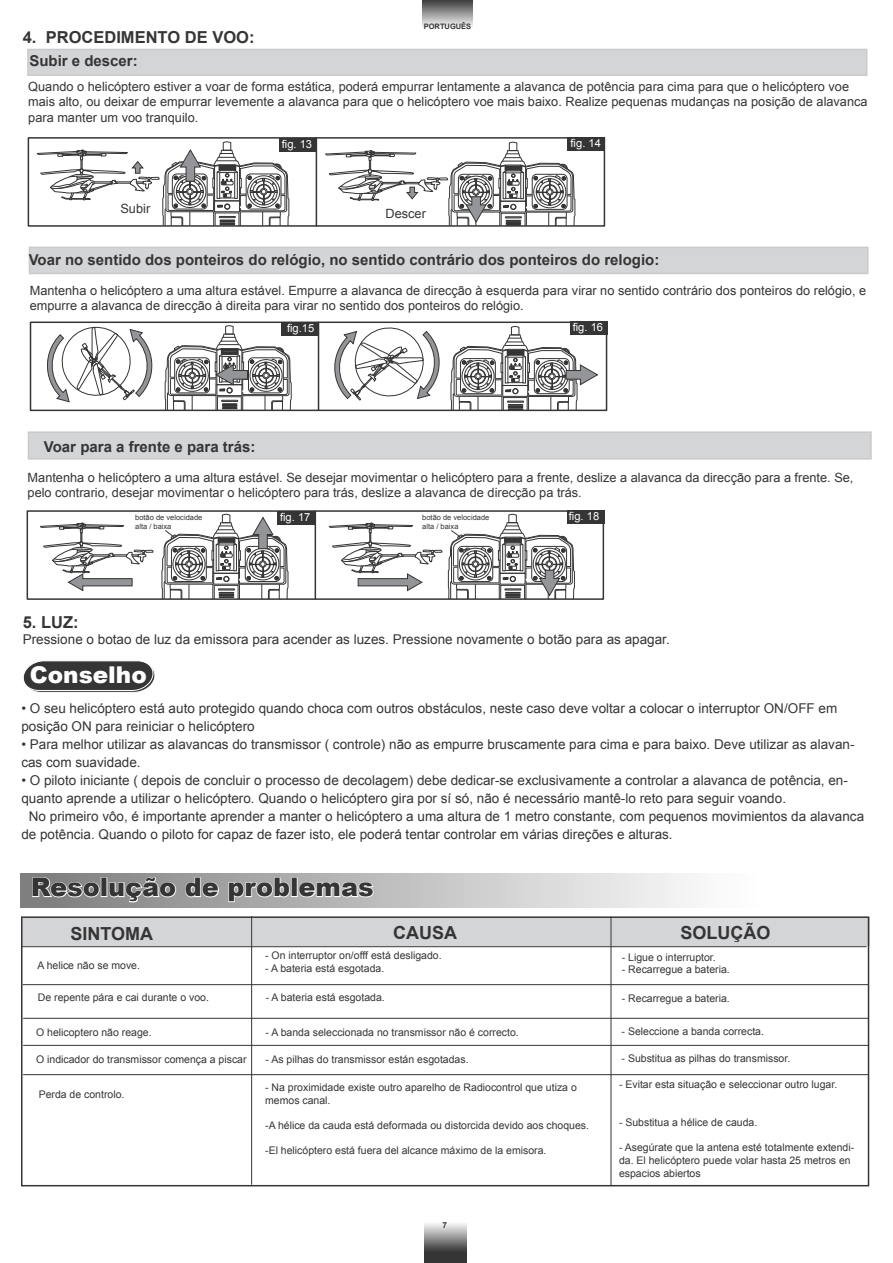
<style>
.page{position:relative;width:893px;height:1263px;background:#fff}
.page>*{position:absolute;margin:0;border:0;box-sizing:border-box;transform-origin:0 0}
.t1{font:900 25.5px "Arial";color:#363536}
.t2{font:900 23.1px "Arial";color:#fff}
.t3{font:700 18px "Arial";color:#363536}
.t4{font:700 16.5px "Arial";color:#363536}
.t5{font:700 15px "Arial";color:#363536}
.t6{font:13.5px/18px "Arial";color:#363536}
.t7{font:12.75px/15.3px "Arial";color:#363536}
.t8{font:11.1px "Arial";color:#fff}
.t9{font:10.5px/12.6px "Arial";color:#363536}
.t10{font:700 8.25px "Arial";color:#363536}
.t11{font:7.5px/9px "Arial";color:#363536}
.t12{font:700 7.5px "Arial";color:#363536}
</style>
<div class="page">
<svg style="left:424px;top:1223px;width:43px;height:40px;background:#7b7b7b"></svg>
<svg style="left:422px;top:0;width:51px;height:27px"></svg>
<div style="left:21px;top:874px;width:829px;height:34px;background:linear-gradient(to right,#7e7e7e,#fff)"></div>
<svg style="left:31px;top:876px;width:69px;height:22px"></svg>
<div style="left:101px;top:877px;width:6px;height:20px;border:2px solid #fff"></div>
<svg style="left:108px;top:876px;width:69px;height:27px"></svg>
<svg style="left:184px;top:876px;width:36px;height:22px"></svg>
<svg style="left:227px;top:876px;width:64px;height:27px;background:#bcbcbc"></svg>
<div style="left:291px;top:877px;width:7px;height:20px;border:2px solid #fff"></div>
<svg style="left:298px;top:881px;width:77px;height:17px"></svg>
<svg style="left:23px;top:660px;width:132px;height:33px;background:#585858"></svg>
<div style="left:28px;top:49px;width:839px;height:26px;background:#d4d5d7"></div>
<div style="left:27px;top:49px;width:840px;height:27px;border:2px solid #c9cacc"></div>
<div style="left:29px;top:247px;width:839px;height:26px;background:#d4d5d7"></div>
<div style="left:29px;top:247px;width:839px;height:27px;border:2px solid #c9cacc"></div>
<div style="left:29px;top:432px;width:842px;height:27px;background:#d4d5d7"></div>
<div style="left:28px;top:431px;width:844px;height:29px;border:2px solid #c9cacc"></div>
<div style="left:30px;top:322px;width:577px;height:89px;border:2px solid #363536"></div>
<hr style="left:318px;top:322px;width:1px;height:88px;background:#363536">
<div style="left:281px;top:322px;width:38px;height:14px;background:#363536"></div>
<div style="left:570px;top:322px;width:37px;height:13px;background:#363536"></div>
<svg style="left:43px;top:323px;width:113px;height:80px"></svg>
<svg style="left:331px;top:324px;width:112px;height:77px"></svg>
<svg style="left:165px;top:324px;width:127px;height:86px"></svg>
<svg style="left:451px;top:326px;width:148px;height:85px"></svg>
<div style="left:27px;top:510px;width:577px;height:90px;border:2px solid #363536"></div>
<hr style="left:315px;top:511px;width:1px;height:88px;background:#363536">
<div style="left:277px;top:511px;width:38px;height:13px;background:#363536"></div>
<div style="left:567px;top:510px;width:37px;height:14px;background:#363536"></div>
<svg style="left:329px;top:523px;width:113px;height:69px"></svg>
<svg style="left:40px;top:523px;width:113px;height:69px"></svg>
<svg style="left:162px;top:513px;width:126px;height:86px"></svg>
<svg style="left:448px;top:513px;width:127px;height:86px"></svg>
<div style="left:28px;top:137px;width:577px;height:90px;border:2px solid #363536"></div>
<hr style="left:316px;top:138px;width:1px;height:88px;background:#363536">
<div style="left:279px;top:138px;width:37px;height:13px;background:#363536"></div>
<div style="left:568px;top:137px;width:37px;height:14px;background:#363536"></div>
<svg style="left:37px;top:141px;width:252px;height:85px"></svg>
<svg style="left:325px;top:141px;width:250px;height:85px"></svg>
<div style="left:21px;top:917px;width:849px;height:29px;background:#d4d5d7"></div>
<div style="left:21px;top:916px;width:848px;height:270px;border:2px solid #363536"></div>
<hr style="left:611px;top:916px;width:1px;height:270px;background:#363536">
<hr style="left:251px;top:916px;width:1px;height:268px;background:#363536">
<hr style="left:22px;top:946px;width:845px;height:1px;background:#363536">
<hr style="left:23px;top:984px;width:845px;height:1px;background:#363536">
<hr style="left:23px;top:1018px;width:845px;height:1px;background:#363536">
<hr style="left:23px;top:1074px;width:846px;height:1px;background:#363536">
<hr style="left:23px;top:1045px;width:845px;height:1px;background:#363536">
<p class="t4" style="left:23px;top:26px;width:233px">4. PROCEDIMENTO DE VOO:</p>
<p class="t5" style="left:29px;top:50px;width:110px">Subir e descer:</p>
<p class="t12" style="left:424px;top:22px;width:49px">PORTUGUÊS</p>
<p class="t7" style="left:28px;top:79px;width:841px">Quando o helicóptero estiver a voar de forma estática, poderá empurrar lentamente a alavanca de potência para cima para que o helicóptero voe mais alto, ou deixar de empurrar levemente a alavanca para que o helicóptero voe mais baixo. Realize pequenas mudanças na posição de alavanca para manter um voo tranquilo.</p>
<p class="t7" style="left:120px;top:201px;width:31px">Subir</p>
<p class="t8" style="left:282px;top:136px;width:32px">fig. 13</p>
<p class="t8" style="left:570px;top:136px;width:32px">fig. 14</p>
<p class="t7" style="left:386px;top:206px;width:42px">Descer</p>
<p class="t5" style="left:29px;top:250px;width:632px">Voar no sentido dos ponteiros do relógio, no sentido contrário dos ponteiros do relogio:</p>
<p class="t7" style="left:30px;top:283px;width:838px">Mantenha o helicóptero a uma altura estável. Empurre a alavanca de direcção à esquerda para virar no sentido contrário dos ponteiros do relógio, e empurre a alavanca de direcção à direita para virar no sentido dos ponteiros do relógio.</p>
<p class="t8" style="left:287px;top:321px;width:29px">fig.15</p>
<p class="t8" style="left:573px;top:320px;width:32px">fig. 16</p>
<p class="t5" style="left:44px;top:437px;width:213px">Voar para a frente e para trás:</p>
<p class="t7" style="left:28px;top:470px;width:827px">Mantenha o helicóptero a uma altura estável. Se desejar movimentar o helicóptero para a frente, deslize a alavanca da direcção para a frente. Se, pelo contrario, desejar movimentar o helicóptero para trás, deslize a alavanca de direcção pa trás.</p>
<p class="t8" style="left:280px;top:510px;width:32px">fig. 17</p>
<p class="t8" style="left:569px;top:509px;width:32px">fig. 18</p>
<p class="t11" style="left:135px;top:513px;width:69px">botão de velocidade alta / baixa</p>
<p class="t11" style="left:422px;top:513px;width:69px">botão de velocidade alta / baixa</p>
<p class="t4" style="left:23px;top:611px;width:57px">5. LUZ:</p>
<p class="t6" style="left:23px;top:630px;width:648px">Pressione o botao de luz da emissora para acender as luzes. Pressione novamente o botão para as apagar.</p>
<h2 class="t2" style="left:30px;top:658px;width:118px">Conselho</h2>
<p class="t6" style="left:21px;top:700px;width:817px">• O seu helicóptero está auto protegido quando choca com outros obstáculos, neste caso deve voltar a colocar o interruptor ON/OFF em posição ON para reiniciar o helicóptero</p>
<p class="t6" style="left:21px;top:736px;width:835px">• Para melhor utilizar as alavancas do transmissor ( controle) não as empurre bruscamente para cima e para baixo. Deve utilizar as alavan&shy;cas com suavidade.</p>
<p class="t6" style="left:21px;top:772px;width:828px">• O piloto iniciante ( depois de concluir o processo de decolagem) debe dedicar-se exclusivamente a controlar a alavanca de potência, en-</p>
<p class="t6" style="left:21px;top:790px;width:766px">quanto aprende a utilizar o helicóptero. Quando o helicóptero gira por sí só, não é necessário mantê-lo reto para seguir voando.</p>
<p class="t6" style="left:29px;top:808px;width:837px">No primeiro vôo, é importante aprender a manter o helicóptero a uma altura de 1 metro constante, com pequenos movimientos da alavanca</p>
<p class="t6" style="left:21px;top:826px;width:653px">de potência. Quando o piloto for capaz de fazer isto, ele poderá tentar controlar em várias direções e alturas.</p>
<h1 class="t1" style="left:31px;top:869px;width:344px">Resolução de problemas</h1>
<h3 class="t3" style="left:70px;top:922px;width:84px">SINTOMA</h3>
<h3 class="t3" style="left:393px;top:920px;width:65px">CAUSA</h3>
<h3 class="t3" style="left:681px;top:920px;width:92px">SOLUÇÃO</h3>
<p class="t9" style="left:37px;top:959px;width:104px">A helice não se move.</p>
<p class="t9" style="left:38px;top:991px;width:173px">De repente pára e cai durante o voo.</p>
<p class="t9" style="left:36px;top:1026px;width:117px">O helicoptero não reage.</p>
<p class="t9" style="left:36px;top:1053px;width:212px">O indicador do transmissor comença a piscar</p>
<p class="t9" style="left:39px;top:1088px;width:87px">Perda de controlo.</p>
<p class="t9" style="left:265px;top:949px;width:178px">- On interruptor on/offf está desligado.</p>
<p class="t9" style="left:265px;top:962px;width:121px">- A bateria está esgotada.</p>
<p class="t9" style="left:266px;top:991px;width:121px">- A bateria está esgotada.</p>
<p class="t9" style="left:265px;top:1026px;width:255px">- A banda seleccionada no transmissor não é correcto.</p>
<p class="t9" style="left:265px;top:1053px;width:205px">- As pilhas do transmissor están esgotadas.</p>
<p class="t9" style="left:265px;top:1081px;width:313px">- Na proximidade existe outro aparelho de Radiocontrol que utiza o memos canal.</p>
<p class="t9" style="left:265px;top:1119px;width:325px">-A hélice da cauda está deformada ou distorcida devido aos choques.</p>
<p class="t9" style="left:265px;top:1144px;width:283px">-El helicóptero está fuera del alcance máximo de la emisora.</p>
<p class="t10" style="left:443px;top:1219px;width:6px">7</p>
<p class="t9" style="left:622px;top:951px;width:95px">- Ligue o interruptor.</p>
<p class="t9" style="left:622px;top:963px;width:109px">- Recarregue a bateria.</p>
<p class="t9" style="left:622px;top:992px;width:109px">- Recarregue a bateria.</p>
<p class="t9" style="left:622px;top:1025px;width:144px">- Seleccione a banda correcta.</p>
<p class="t9" style="left:622px;top:1052px;width:170px">- Substitua as pilhas do transmissor.</p>
<p class="t9" style="left:619px;top:1078px;width:220px">- Evitar esta situação e seleccionar outro lugar.</p>
<p class="t9" style="left:619px;top:1116px;width:140px">- Substitua a hélice de cauda.</p>
<p class="t9" style="left:619px;top:1141px;width:237px">- Asegúrate que la antena esté totalmente extendi&shy;da. El helicóptero puede volar hasta 25 metros en espacios abiertos</p>
</div>
